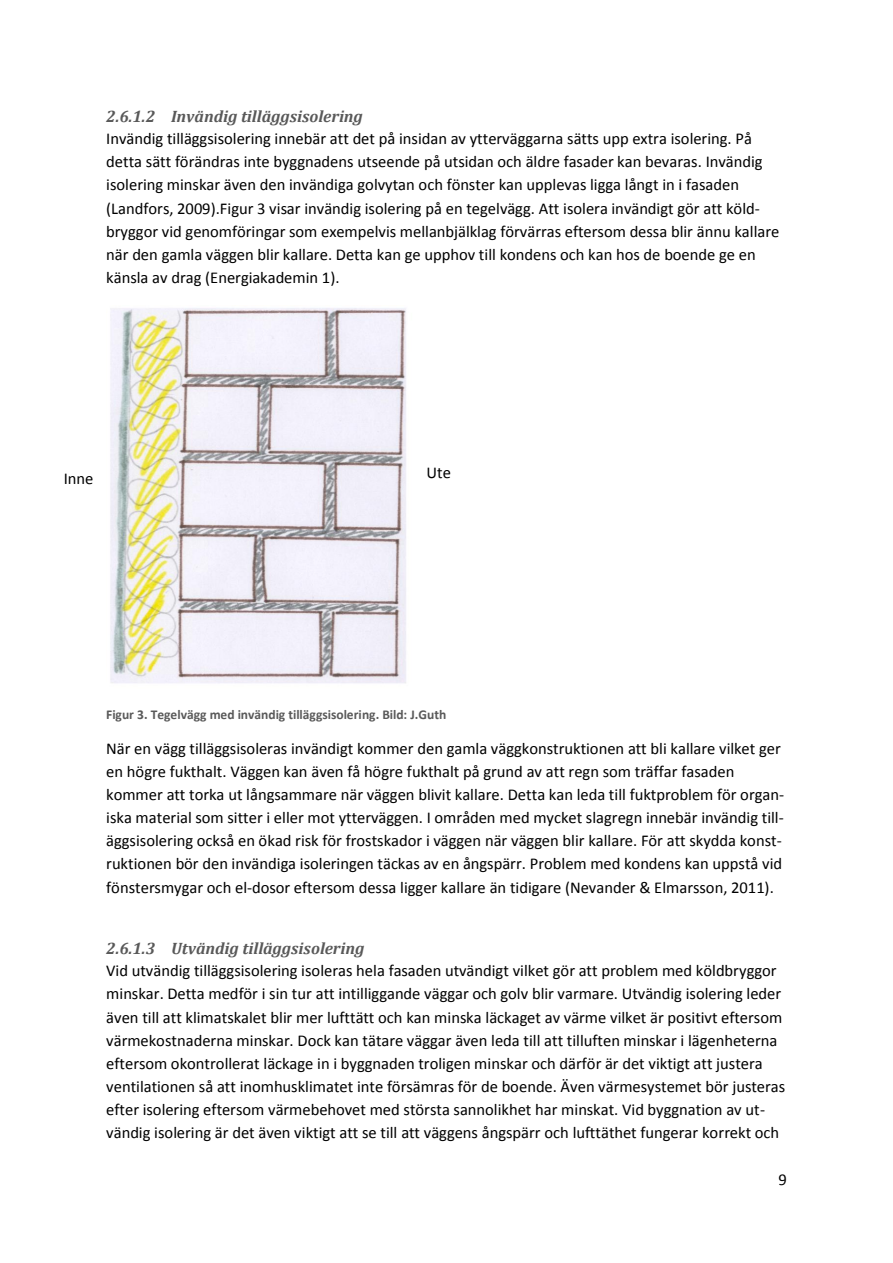
<style>
.page{position:relative;width:893px;height:1263px;background:#fff}
.page>*{position:absolute;margin:0;border:0;box-sizing:border-box;transform-origin:0 0}
.t1{font:16.5px/23.1px "Calibri";color:#000}
.t2{font:italic 700 16.5px "Cambria";color:#595959}
.t3{font:700 13.5px "Calibri";color:#595959}
</style>
<div class="page">
<img style="left:110px;top:308px;width:296px;height:375px">
<p class="t2" style="left:106px;top:106px;width:258px">2.6.1.2 Invändig tilläggsisolering</p>
<p class="t1" style="left:106px;top:128px;width:675px">Invändig tilläggsisolering innebär att det på insidan av ytterväggarna sätts upp extra isolering. På detta sätt förändras inte byggnadens utseende på utsidan och äldre fasader kan bevaras. Invändig isolering minskar även den invändiga golvytan och fönster kan upplevas ligga långt in i fasaden (Landfors, 2009).Figur 3 visar invändig isolering på en tegelvägg. Att isolera invändigt gör att köld&shy;bryggor vid genomföringar som exempelvis mellanbjälklag förvärras eftersom dessa blir ännu kallare när den gamla väggen blir kallare. Detta kan ge upphov till kondens och kan hos de boende ge en känsla av drag (Energiakademin 1).</p>
<p class="t1" style="left:64px;top:469px;width:31px">Inne</p>
<p class="t1" style="left:427px;top:462px;width:26px">Ute</p>
<p class="t3" style="left:106px;top:709px;width:342px">Figur 3. Tegelvägg med invändig tilläggsisolering. Bild: J.Guth</p>
<p class="t1" style="left:106px;top:738px;width:680px">När en vägg tilläggsisoleras invändigt kommer den gamla väggkonstruktionen att bli kallare vilket ger en högre fukthalt. Väggen kan även få högre fukthalt på grund av att regn som träffar fasaden kommer att torka ut långsammare när väggen blivit kallare. Detta kan leda till fuktproblem för organ&shy;iska material som sitter i eller mot ytterväggen. I områden med mycket slagregn innebär invändig till&shy;äggsisolering också en ökad risk för frostskador i väggen när väggen blir kallare. För att skydda konst&shy;ruktionen bör den invändiga isoleringen täckas av en ångspärr. Problem med kondens kan uppstå vid fönstersmygar och el-dosor eftersom dessa ligger kallare än tidigare (Nevander &amp; Elmarsson, 2011).</p>
<p class="t2" style="left:106px;top:938px;width:260px">2.6.1.3 Utvändig tilläggsisolering</p>
<p class="t1" style="left:106px;top:960px;width:681px">Vid utvändig tilläggsisolering isoleras hela fasaden utvändigt vilket gör att problem med köldbryggor minskar. Detta medför i sin tur att intilliggande väggar och golv blir varmare. Utvändig isolering leder även till att klimatskalet blir mer lufttätt och kan minska läckaget av värme vilket är positivt eftersom värmekostnaderna minskar. Dock kan tätare väggar även leda till att tilluften minskar i lägenheterna eftersom okontrollerat läckage in i byggnaden troligen minskar och därför är det viktigt att justera ventilationen så att inomhusklimatet inte försämras för de boende. Även värmesystemet bör justeras efter isolering eftersom värmebehovet med största sannolikhet har minskat. Vid byggnation av ut&shy;vändig isolering är det även viktigt att se till att väggens ångspärr och lufttäthet fungerar korrekt och</p>
<p class="t1" style="left:778px;top:1169px;width:10px">9</p>
</div>
